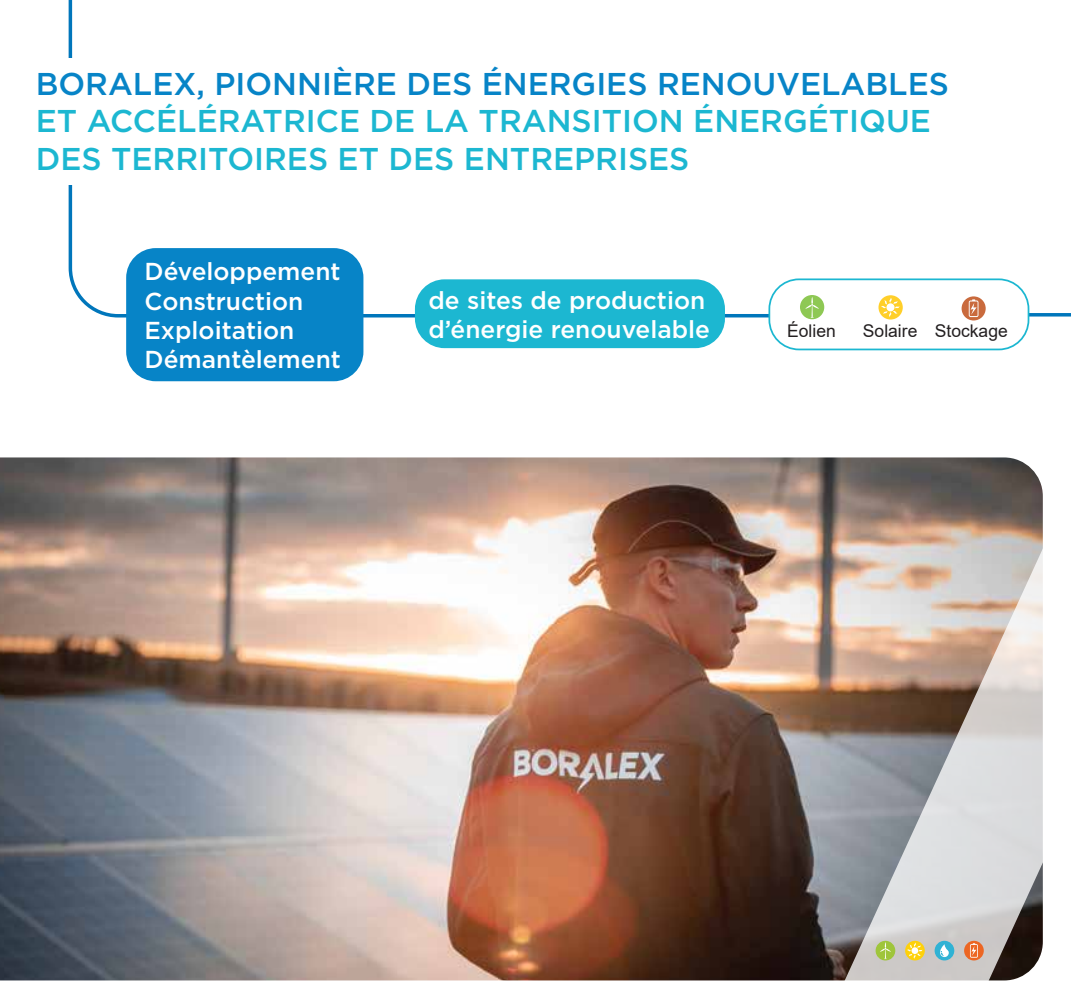
<style>
.page{position:relative;width:1071px;height:1008px;background:#fff}
.page>*{position:absolute;margin:0;border:0;box-sizing:border-box;transform-origin:0 0}
.t1{font:500 31.5px/37.8px "Gotham";color:#1cb7d1}
.t2{font:500 31.5px "Gotham";color:#0784c7}
.t3{font:500 24.5px/29.4px "Gotham";color:#fff}
.t4{font:17.5px "Arial";color:#231f20}
</style>
<div class="page">
<svg style="left:1029px;top:313px;width:42px;height:4px"></svg>
<svg style="left:68px;top:0;width:719px;height:319px"></svg>
<div style="left:415px;top:279px;width:310px;height:69px;background:#1cb7d1;border-radius:30px"></div>
<div style="left:126px;top:248px;width:237px;height:133px;background:#0784c7;border-radius:30px"></div>
<div style="left:769px;top:279px;width:260px;height:70px;background:#fff;border-radius:30px"></div>
<div style="left:768px;top:278px;width:261px;height:72px;border:2px solid #1cb7d1;border-radius:30px"></div>
<div style="left:800px;top:295px;width:24px;height:24px;background:#8ec854;border-radius:50%"></div>
<svg style="left:805px;top:297px;width:14px;height:22px"></svg>
<svg style="left:879px;top:295px;width:24px;height:25px"></svg>
<svg style="left:881px;top:298px;width:18px;height:19px"></svg>
<svg style="left:962px;top:296px;width:24px;height:25px"></svg>
<svg style="left:969px;top:299px;width:9px;height:18px"></svg>
<img style="left:0;top:457px;width:1043px;height:523px">
<svg style="left:843px;top:533px;width:200px;height:448px;background:#bdb5b0"></svg>
<div style="left:876px;top:941px;width:19px;height:19px;background:#9fc53b;border-radius:50%"></div>
<svg style="left:880px;top:942px;width:11px;height:18px"></svg>
<div style="left:935px;top:941px;width:19px;height:19px;background:#30b2d4;border-radius:50%"></div>
<svg style="left:940px;top:944px;width:9px;height:13px"></svg>
<svg style="left:905px;top:941px;width:20px;height:19px"></svg>
<svg style="left:907px;top:943px;width:15px;height:16px"></svg>
<div style="left:964px;top:941px;width:20px;height:19px;background:#ec6623;border-radius:50%"></div>
<svg style="left:970px;top:943px;width:8px;height:15px"></svg>
<div style="left:33px;top:58px;width:920px;height:126px;background:#fff"></div>
<p class="t2" style="left:36px;top:63px;width:915px">BORALEX, PIONNIÈRE DES ÉNERGIES RENOUVELABLES</p>
<p class="t1" style="left:36px;top:102px;width:897px">ET ACCÉLÉRATRICE DE LA TRANSITION ÉNERGÉTIQUE<br>DES TERRITOIRES ET DES ENTREPRISES</p>
<p class="t3" style="left:145px;top:256px;width:198px">Développement<br>Construction<br>Exploitation<br>Démantèlement</p>
<p class="t3" style="left:429px;top:285px;width:283px">de sites de production d’énergie renouvelable</p>
<p class="t4" style="left:787px;top:319px;width:50px">Éolien</p>
<p class="t4" style="left:863px;top:319px;width:146px">Solaire Stockage</p>
</div>
